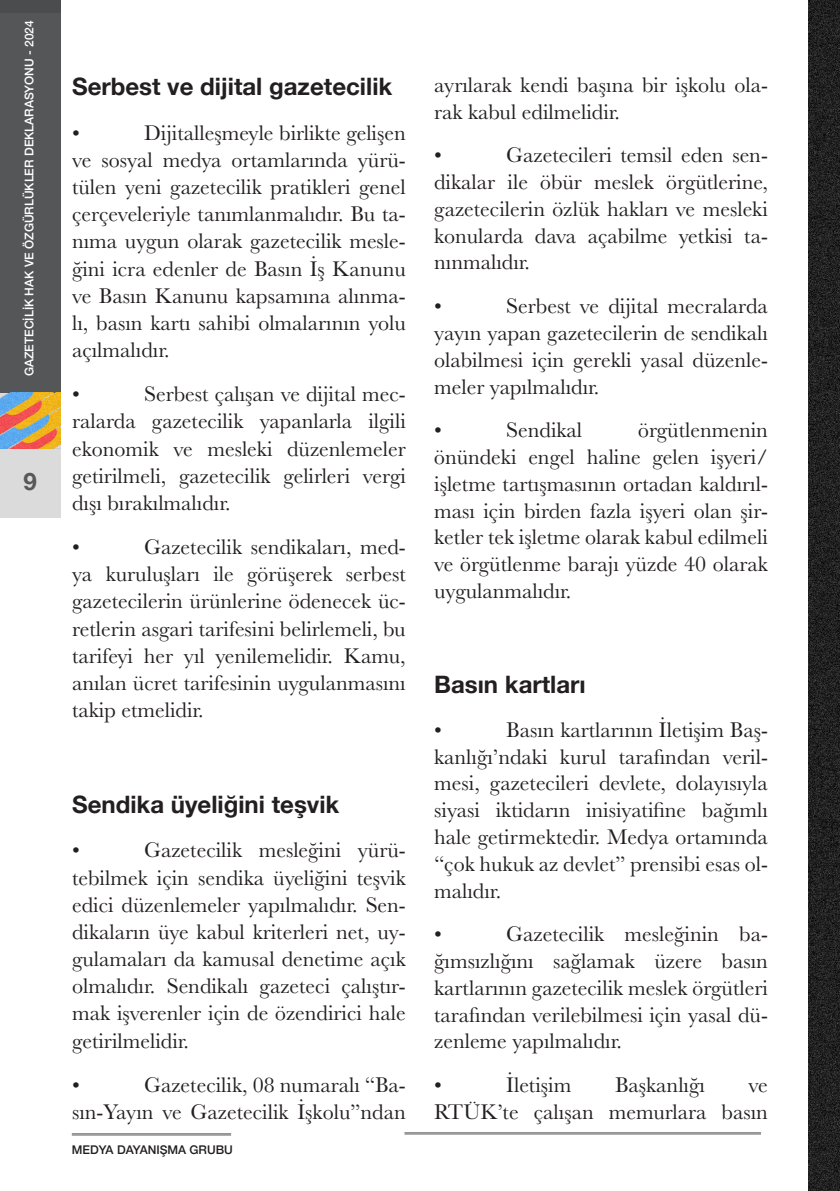
<style>
.page{position:relative;width:840px;height:1191px;background:#fff}
.page>*{position:absolute;margin:0;border:0;box-sizing:border-box;transform-origin:0 0}
.arabaşlık{font:700 24px "Helvetica Neue";color:#231f20}
.t1{font:700 24px "Helvetica Neue";color:#57585a}
.temel_metin{font:22px/27.2px "Baskerville";color:#231f20;text-align:justify}
.t2{font:500 12px "Helvetica Neue";color:#fff}
.t3{font:500 12px "Helvetica Neue";color:#231f20}
</style>
<div class="page">
<div style="left:0;top:0;width:60px;height:392px;background:#4b4c4d"></div>
<svg style="left:0;top:14px;width:60px;height:503px;fill:#555658"></svg>
<hr style="left:72px;top:1133px;width:159px;height:1px;background:#231f20">
<hr style="left:72px;top:1134px;width:159px;height:1px;background:#231f20">
<hr style="left:404px;top:1132px;width:356px;height:1px;background:#231f20">
<hr style="left:404px;top:1133px;width:356px;height:1px;background:#231f20">
<img style="left:0;top:392px;width:60px;height:56px">
<img style="left:808px;top:0;width:31px;height:1190px">
<p class="t2" style="left:20px;top:376px;width:357px;rotate:-90deg">GAZETECİLİK HAK VE ÖZGÜRLÜKLER DEKLARASYONU - 2024</p>
<p class="t1" style="left:23px;top:463px;width:15px">9</p>
<p class="arabaşlık" style="left:72px;top:68px;width:321px">Serbest ve dijital gazetecilik</p>
<p class="temel_metin" style="left:72px;top:119px;width:9px">•</p>
<p class="temel_metin" style="left:72px;top:119px;width:335px;text-indent:72px">Dijitalleşmeyle birlikte gelişen ve sosyal medya ortamlarında yürü&shy;tülen yeni gazetecilik pratikleri genel çerçeveleriyle tanımlanmalıdır. Bu ta&shy;nıma uygun olarak gazetecilik mesle&shy;ğini icra edenler de Basın İş Kanunu ve Basın Kanunu kapsamına alınma&shy;lı, basın kartı sahibi olmalarının yolu açılmalıdır.</p>
<p class="temel_metin" style="left:72px;top:381px;width:9px">•</p>
<p class="temel_metin" style="left:72px;top:381px;width:335px;text-indent:72px">Serbest çalışan ve dijital mec&shy;ralarda gazetecilik yapanlarla ilgili ekonomik ve mesleki düzenlemeler getirilmeli, gazetecilik gelirleri vergi dışı bırakılmalıdır.</p>
<p class="temel_metin" style="left:72px;top:534px;width:9px">•</p>
<p class="temel_metin" style="left:72px;top:534px;width:335px;text-indent:72px">Gazetecilik sendikaları, med&shy;ya kuruluşları ile görüşerek serbest gazetecilerin ürünlerine ödenecek üc&shy;retlerin asgari tarifesini belirlemeli, bu tarifeyi her yıl yenilemelidir. Kamu, anılan ücret tarifesinin uygulanmasını takip etmelidir.</p>
<p class="arabaşlık" style="left:72px;top:785px;width:269px">Sendika üyeliğini teşvik</p>
<p class="temel_metin" style="left:72px;top:837px;width:9px">•</p>
<p class="temel_metin" style="left:72px;top:837px;width:335px;text-indent:72px">Gazetecilik mesleğini yürü&shy;tebilmek için sendika üyeliğini teşvik edici düzenlemeler yapılmalıdır. Sen&shy;dikaların üye kabul kriterleri net, uy&shy;gulamaları da kamusal denetime açık olmalıdır. Sendikalı gazeteci çalıştır&shy;mak işverenler için de özendirici hale getirilmelidir.</p>
<p class="temel_metin" style="left:72px;top:1071px;width:9px">•</p>
<p class="temel_metin" style="left:72px;top:1071px;width:335px;text-align:right">Gazetecilik, 08 numaralı “Ba&shy;sın-Yayın ve Gazetecilik İşkolu”ndan</p>
<p class="t3" style="left:72px;top:1140px;width:162px">MEDYA DAYANIŞMA GRUBU</p>
<p class="temel_metin" style="left:434px;top:72px;width:335px">ayrılarak kendi başına bir işkolu ola&shy;rak kabul edilmelidir.</p>
<p class="temel_metin" style="left:434px;top:142px;width:9px">•</p>
<p class="temel_metin" style="left:434px;top:142px;width:335px;text-indent:72px">Gazetecileri temsil eden sen&shy;dikalar ile öbür meslek örgütlerine, gazetecilerin özlük hakları ve mesleki konularda dava açabilme yetkisi ta&shy;nınmalıdır.</p>
<p class="temel_metin" style="left:434px;top:293px;width:9px">•</p>
<p class="temel_metin" style="left:434px;top:293px;width:335px;text-indent:72px">Serbest ve dijital mecralarda yayın yapan gazetecilerin de sendikalı olabilmesi için gerekli yasal düzenle&shy;meler yapılmalıdır.</p>
<p class="temel_metin" style="left:434px;top:417px;width:9px">•</p>
<p class="temel_metin" style="left:506px;top:417px;width:77px">Sendikal</p>
<p class="temel_metin" style="left:434px;top:417px;width:335px;text-indent:204px">örgütlenmenin önündeki engel haline gelen işyeri/ işletme tartışmasının ortadan kaldırıl&shy;ması için birden fazla işyeri olan şir&shy;ketler tek işletme olarak kabul edilmeli ve örgütlenme barajı yüzde 40 olarak uygulanmalıdır.</p>
<p class="arabaşlık" style="left:434px;top:665px;width:153px">Basın kartları</p>
<p class="temel_metin" style="left:434px;top:716px;width:9px">•</p>
<p class="temel_metin" style="left:434px;top:716px;width:335px;text-indent:72px">Basın kartlarının İletişim Baş&shy;kanlığı’ndaki kurul tarafından veril&shy;mesi, gazetecileri devlete, dolayısıyla siyasi iktidarın inisiyatifine bağımlı hale getirmektedir. Medya ortamında “çok hukuk az devlet” prensibi esas ol&shy;malıdır.</p>
<p class="temel_metin" style="left:434px;top:921px;width:9px">•</p>
<p class="temel_metin" style="left:434px;top:921px;width:335px;text-indent:72px">Gazetecilik mesleğinin ba&shy;ğımsızlığını sağlamak üzere basın kartlarının gazetecilik meslek örgütleri tarafından verilebilmesi için yasal dü&shy;zenleme yapılmalıdır.</p>
<p class="temel_metin" style="left:434px;top:1071px;width:9px">•</p>
<p class="temel_metin" style="left:506px;top:1071px;width:67px">İletişim</p>
<p class="temel_metin" style="left:614px;top:1071px;width:91px">Başkanlığı</p>
<p class="temel_metin" style="left:434px;top:1072px;width:335px;text-align:right">ve<br>RTÜK’te çalışan memurlara basın</p>
</div>
